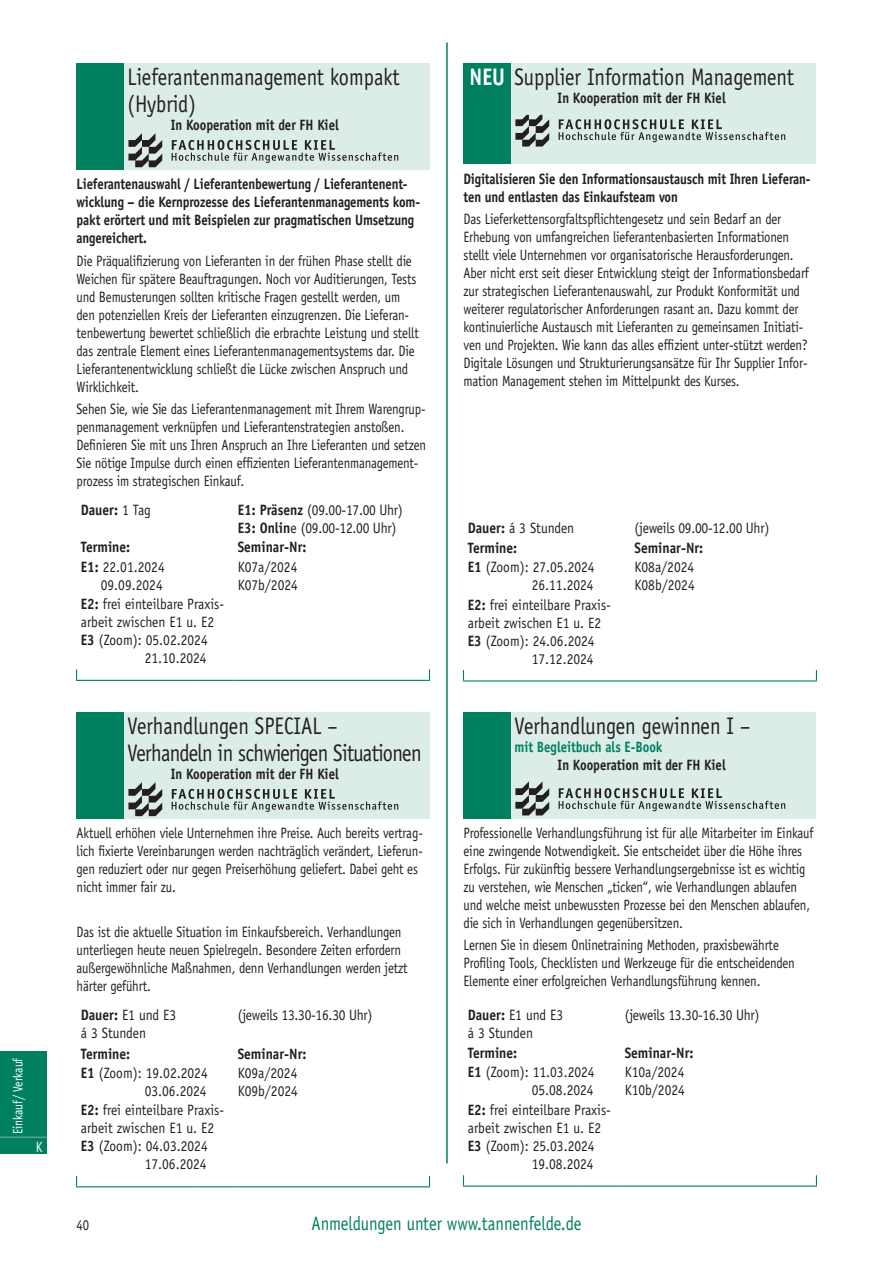
<style>
.page{position:relative;width:893px;height:1263px;background:#fff}
.page>*{position:absolute;margin:0;border:0;box-sizing:border-box;transform-origin:0 0}
.t1{font:24px/27px "Officina Sans Std";color:#231f20;scale:.85 1}
.t2{font:24px/27px "Officina Sans Std";letter-spacing:-.03em;color:#231f20;scale:.85 1}
.t3{font:19.5px "Officina Sans Std";color:#00805f;scale:.85 1}
.t4{font:15px/18px "Officina Sans Std";letter-spacing:-.01em;color:#231f20;scale:.85 1}
.t5{font:15px/18px "Officina Sans Std";letter-spacing:-.01em;color:#231f20;scale:.9 1}
.t6{font:700 15px/18px "Officina Sans Std";letter-spacing:-.01em;color:#231f20;scale:.85 1}
.t7{font:700 15px "Officina Sans Std";letter-spacing:-.01em;color:#231f20;scale:.9 1}
.t8{font:700 15px "Officina Sans Std";color:#00805f;scale:.85 1}
.t9{font:15px "Officina Sans Std";color:#fff;scale:.85 1}
.t10{font:13.5px "Officina Sans Std";color:#fff;scale:.85 1}
.s1{font-weight:400}
.s2{font-weight:700}
.s3{font-weight:700;color:#fff}
</style>
<div class="page">
<hr style="left:446px;top:42px;width:2px;height:1121px;background:#00805f">
<div style="left:77px;top:64px;width:352px;height:106px;background:#dcece7"></div>
<hr style="left:76px;top:680px;width:119px;height:1px;background:#00805f">
<hr style="left:195px;top:680px;width:38px;height:1px;background:#00805f">
<hr style="left:233px;top:680px;width:197px;height:1px;background:#00805f">
<div style="left:77px;top:64px;width:47px;height:106px;background:#00805f"></div>
<svg style="left:128px;top:133px;width:34px;height:34px"></svg>
<svg style="left:172px;top:140px;width:226px;height:23px"></svg>
<div style="left:463px;top:64px;width:353px;height:100px;background:#dcece7"></div>
<hr style="left:463px;top:680px;width:129px;height:1px;background:#00805f">
<hr style="left:592px;top:680px;width:38px;height:1px;background:#00805f">
<hr style="left:630px;top:680px;width:187px;height:1px;background:#00805f">
<div style="left:463px;top:64px;width:48px;height:100px;background:#00805f"></div>
<svg style="left:515px;top:115px;width:34px;height:32px"></svg>
<svg style="left:559px;top:119px;width:226px;height:23px"></svg>
<div style="left:77px;top:713px;width:352px;height:106px;background:#dcece7"></div>
<hr style="left:76px;top:1186px;width:119px;height:1px;background:#00805f">
<hr style="left:195px;top:1186px;width:38px;height:1px;background:#00805f">
<hr style="left:233px;top:1186px;width:197px;height:1px;background:#00805f">
<div style="left:77px;top:713px;width:47px;height:106px;background:#00805f"></div>
<svg style="left:128px;top:782px;width:34px;height:34px"></svg>
<svg style="left:172px;top:789px;width:226px;height:23px"></svg>
<div style="left:463px;top:712px;width:353px;height:106px;background:#dcece7"></div>
<hr style="left:463px;top:1185px;width:119px;height:2px;background:#00805f">
<hr style="left:582px;top:1185px;width:38px;height:2px;background:#00805f">
<hr style="left:620px;top:1185px;width:197px;height:2px;background:#00805f">
<div style="left:463px;top:712px;width:48px;height:106px;background:#00805f"></div>
<svg style="left:515px;top:781px;width:34px;height:34px"></svg>
<svg style="left:559px;top:788px;width:226px;height:23px"></svg>
<div style="left:0;top:1051px;width:47px;height:102px;background:#00805f"></div>
<hr style="left:0;top:1136px;width:47px;height:2px;background:#6bb1a1">
<p class="t10" style="left:10px;top:1134px;width:92px;rotate:-90deg">Einkauf/ Verkauf</p>
<p class="t9" style="left:36px;top:1138px;width:9px">K</p>
<h1 class="t1" style="left:128px;top:64px;width:322px">Lieferantenmanagement kompakt (Hybrid)</h1>
<p class="t6" style="left:171px;top:116px;width:199px">In Kooperation mit der FH Kiel</p>
<p class="t6" style="left:77px;top:175px;width:406px">Lieferantenauswahl / Lieferantenbewertung / Lieferantenent&shy;wicklung – die Kernprozesse des Lieferantenmanagements kom&shy;pakt erörtert und mit Beispielen zur pragmatischen Umsetzung angereichert.</p>
<p class="t4" style="left:77px;top:252px;width:404px">Die Präqualifizierung von Lieferanten in der frühen Phase stellt die Weichen für spätere Beauftragungen. Noch vor Auditierungen, Tests und Bemusterungen sollten kritische Fragen gestellt werden, um den potenziellen Kreis der Lieferanten einzugrenzen. Die Lieferan&shy;tenbewertung bewertet schließlich die erbrachte Leistung und stellt das zentrale Element eines Lieferantenmanagementsystems dar. Die Lieferantenentwicklung schließt die Lücke zwischen Anspruch und Wirklichkeit.</p>
<p class="t4" style="left:77px;top:400px;width:413px">Sehen Sie, wie Sie das Lieferantenmanagement mit Ihrem Warengrup&shy;penmanagement verknüpfen und Lieferantenstrategien anstoßen.<br>Definieren Sie mit uns Ihren Anspruch an Ihre Lieferanten und setzen Sie nötige Impulse durch einen effizienten Lieferantenmanagement&shy;prozess im strategischen Einkauf.</p>
<p class="t7" style="left:81px;top:500px;width:80px">Dauer: <span class="s1">1 Tag</span></p>
<p class="t5" style="left:238px;top:501px;width:185px"><span class="s2">E1: Präsenz</span> (09.00-17.00 Uhr)<br><span class="s2">E3: Onlin</span>e (09.00-12.00 Uhr)</p>
<p class="t7" style="left:81px;top:538px;width:57px">Termine:</p>
<p class="t7" style="left:238px;top:538px;width:78px">Seminar-Nr:</p>
<p class="t5" style="left:81px;top:557px;width:95px;text-align:right"><span class="s2">E1:</span> 22.01.2024<br>09.09.2024</p>
<p class="t5" style="left:238px;top:557px;width:68px">K07a/2024<br>K07b/2024</p>
<p class="t5" style="left:81px;top:595px;width:161px"><span class="s2">E2:</span> frei einteilbare Praxis-</p>
<p class="t5" style="left:81px;top:613px;width:150px">arbeit zwischen E1 u. E2</p>
<p class="t5" style="left:81px;top:631px;width:143px"><span class="s2">E3</span> (Zoom): 05.02.2024</p>
<p class="t5" style="left:145px;top:649px;width:70px">21.10.2024</p>
<h1 class="t2" style="left:128px;top:713px;width:347px">Verhandlungen SPECIAL –<br>Verhandeln in schwierigen Situationen</h1>
<p class="t6" style="left:171px;top:765px;width:199px">In Kooperation mit der FH Kiel</p>
<p class="t4" style="left:77px;top:824px;width:409px">Aktuell erhöhen viele Unternehmen ihre Preise. Auch bereits vertrag&shy;lich fixierte Vereinbarungen werden nachträglich verändert, Lieferun&shy;gen reduziert oder nur gegen Preiserhöhung geliefert. Dabei geht es nicht immer fair zu.</p>
<p class="t4" style="left:77px;top:923px;width:391px">Das ist die aktuelle Situation im Einkaufsbereich. Verhandlungen unterliegen heute neuen Spielregeln. Besondere Zeiten erfordern außergewöhnliche Maßnahmen, denn Verhandlungen werden jetzt härter geführt.</p>
<p class="t5" style="left:81px;top:1006px;width:108px"><span class="s2">Dauer:</span> E1 und E3 á 3 Stunden</p>
<p class="t5" style="left:238px;top:1006px;width:151px">(jeweils 13.30-16.30 Uhr)</p>
<p class="t7" style="left:81px;top:1044px;width:57px">Termine:</p>
<p class="t7" style="left:238px;top:1044px;width:78px">Seminar-Nr:</p>
<p class="t5" style="left:81px;top:1064px;width:143px;text-align:right"><span class="s2">E1</span> (Zoom): 19.02.2024<br>03.06.2024</p>
<p class="t5" style="left:238px;top:1064px;width:68px">K09a/2024<br>K09b/2024</p>
<p class="t5" style="left:81px;top:1101px;width:161px"><span class="s2">E2:</span> frei einteilbare Praxis-</p>
<p class="t5" style="left:81px;top:1119px;width:150px">arbeit zwischen E1 u. E2</p>
<p class="t5" style="left:81px;top:1137px;width:143px"><span class="s2">E3</span> (Zoom): 04.03.2024</p>
<p class="t5" style="left:145px;top:1155px;width:70px">17.06.2024</p>
<h1 class="t1" style="left:469px;top:64px;width:383px"><span class="s3">NEU</span> Supplier Information Management</h1>
<p class="t6" style="left:558px;top:89px;width:199px">In Kooperation mit der FH Kiel</p>
<p class="t6" style="left:463px;top:169px;width:410px">Digitalisieren Sie den Informationsaustausch mit Ihren Lieferan&shy;ten und entlasten das Einkaufsteam von</p>
<p class="t4" style="left:463px;top:210px;width:408px">Das Lieferkettensorgfaltspflichtengesetz und sein Bedarf an der Erhebung von umfangreichen lieferantenbasierten Informationen stellt viele Unternehmen vor organisatorische Herausforderungen.<br>Aber nicht erst seit dieser Entwicklung steigt der Informationsbedarf zur strategischen Lieferantenauswahl, zur Produkt Konformität und weiterer regulatorischer Anforderungen rasant an. Dazu kommt der kontinuierliche Austausch mit Lieferanten zu gemeinsamen Initiati&shy;ven und Projekten. Wie kann das alles effizient unter-stützt werden?<br>Digitale Lösungen und Strukturierungsansätze für Ihr Supplier Infor&shy;mation Management stehen im Mittelpunkt des Kurses.</p>
<p class="t5" style="left:468px;top:519px;width:120px"><span class="s2">Dauer:</span> á 3 Stunden</p>
<p class="t5" style="left:634px;top:519px;width:151px">(jeweils 09.00-12.00 Uhr)</p>
<p class="t7" style="left:468px;top:538px;width:57px">Termine:</p>
<p class="t7" style="left:634px;top:538px;width:78px">Seminar-Nr:</p>
<p class="t5" style="left:468px;top:558px;width:143px;text-align:right"><span class="s2">E1</span> (Zoom): 27.05.2024<br>26.11.2024</p>
<p class="t5" style="left:634px;top:558px;width:68px">K08a/2024<br>K08b/2024</p>
<p class="t5" style="left:468px;top:595px;width:161px"><span class="s2">E2:</span> frei einteilbare Praxis-</p>
<p class="t5" style="left:468px;top:613px;width:150px">arbeit zwischen E1 u. E2</p>
<p class="t5" style="left:468px;top:631px;width:143px"><span class="s2">E3</span> (Zoom): 24.06.2024</p>
<p class="t5" style="left:532px;top:649px;width:70px">17.12.2024</p>
<h1 class="t1" style="left:514px;top:712px;width:279px">Verhandlungen gewinnen I –</h1>
<p class="t8" style="left:514px;top:737px;width:176px">mit Begleitbuch als E-Book</p>
<p class="t6" style="left:558px;top:755px;width:199px">In Kooperation mit der FH Kiel</p>
<p class="t4" style="left:463px;top:824px;width:413px">Professionelle Verhandlungsführung ist für alle Mitarbeiter im Einkauf eine zwingende Notwendigkeit. Sie entscheidet über die Höhe ihres Erfolgs. Für zukünftig bessere Verhandlungsergebnisse ist es wichtig zu verstehen, wie Menschen „ticken“, wie Verhandlungen ablaufen und welche meist unbewussten Prozesse bei den Menschen ablaufen, die sich in Verhandlungen gegenübersitzen.</p>
<p class="t4" style="left:463px;top:936px;width:391px">Lernen Sie in diesem Onlinetraining Methoden, praxisbewährte<br>Profiling Tools, Checklisten und Werkzeuge für die entscheidenden<br>Elemente einer erfolgreichen Verhandlungsführung kennen.</p>
<p class="t5" style="left:468px;top:1005px;width:108px"><span class="s2">Dauer:</span> E1 und E3 á 3 Stunden</p>
<p class="t5" style="left:625px;top:1005px;width:151px">(jeweils 13.30-16.30 Uhr)</p>
<p class="t7" style="left:468px;top:1043px;width:57px">Termine:</p>
<p class="t7" style="left:625px;top:1043px;width:78px">Seminar-Nr:</p>
<p class="t5" style="left:468px;top:1063px;width:143px;text-align:right"><span class="s2">E1</span> (Zoom): 11.03.2024<br>05.08.2024</p>
<p class="t5" style="left:625px;top:1063px;width:68px">K10a/2024<br>K10b/2024</p>
<p class="t5" style="left:468px;top:1100px;width:161px"><span class="s2">E2:</span> frei einteilbare Praxis-</p>
<p class="t5" style="left:468px;top:1118px;width:150px">arbeit zwischen E1 u. E2</p>
<p class="t5" style="left:468px;top:1136px;width:143px"><span class="s2">E3</span> (Zoom): 25.03.2024</p>
<p class="t5" style="left:532px;top:1154px;width:70px">19.08.2024</p>
<p class="t4" style="left:77px;top:1216px;width:16px">40</p>
<h2 class="t3" style="left:311px;top:1212px;width:319px">Anmeldungen unter www.tannenfelde.de</h2>
</div>
